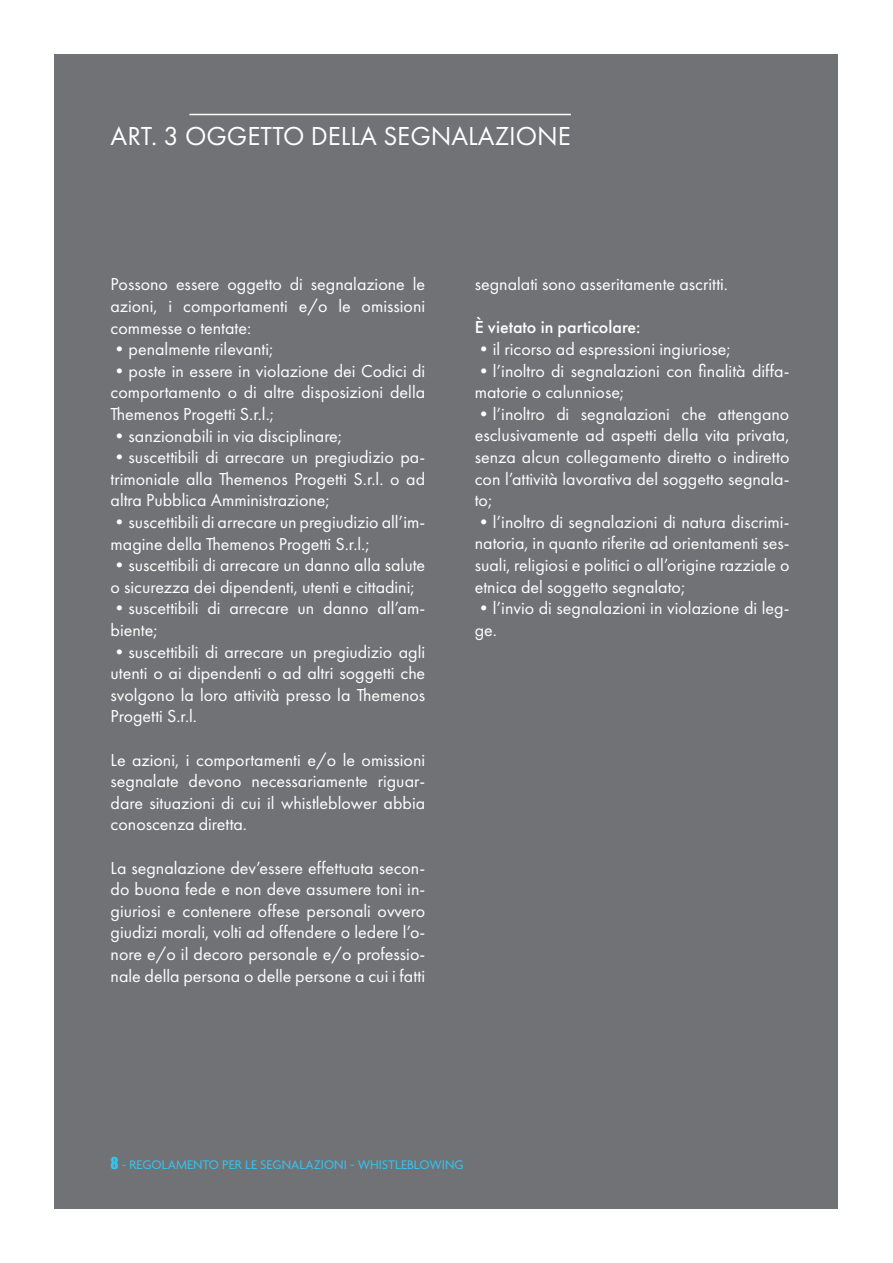
<style>
.page{position:relative;width:893px;height:1263px;background:#fff}
.page>*{position:absolute;margin:0;border:0;box-sizing:border-box;transform-origin:0 0}
.Stile_di_paragrafo_3{font:27px "Futura PT";color:#fff}
.t1{font:18px/21.6px "Futura PT";color:#fff;text-align:justify}
.t2{font:500 18px "Futura PT";color:#fff}
.t3{font:13.5px "Agenda";color:#33c5f3}
.s1{font-family:"Impact";font-size:15px}
</style>
<div class="page">
<div style="left:54px;top:54px;width:784px;height:1155px;background:#717275"></div>
<hr style="left:189px;top:114px;width:382px;height:1px;background:#fff">
<p class="Stile_di_paragrafo_3" style="left:111px;top:120px;width:462px">ART. 3 OGGETTO DELLA SEGNALAZIONE</p>
<p class="t1" style="left:111px;top:273px;width:316px">Possono essere oggetto di segnalazione le azioni, i comportamenti e/o le omissioni commesse o tentate:</p>
<p class="t1" style="left:111px;top:338px;width:164px">•penalmente rilevanti;</p>
<p class="t1" style="left:111px;top:360px;width:316px">•poste in essere in violazione dei Codici di comportamento o di altre disposizioni della Themenos Progetti S.r.l.;</p>
<p class="t1" style="left:111px;top:425px;width:233px">•sanzionabili in via disciplinare;</p>
<p class="t1" style="left:111px;top:446px;width:316px">•suscettibili di arrecare un pregiudizio pa&shy;trimoniale alla Themenos Progetti S.r.l. o ad altra Pubblica Amministrazione;</p>
<p class="t1" style="left:111px;top:511px;width:316px">•suscettibili di arrecare un pregiudizio all’im&shy;magine della Themenos Progetti S.r.l.;</p>
<p class="t1" style="left:111px;top:554px;width:316px">•suscettibili di arrecare un danno alla salute o sicurezza dei dipendenti, utenti e cittadini;</p>
<p class="t1" style="left:111px;top:597px;width:316px">•suscettibili di arrecare un danno all’am&shy;biente;</p>
<p class="t1" style="left:111px;top:641px;width:316px">•suscettibili di arrecare un pregiudizio agli utenti o ai dipendenti o ad altri soggetti che svolgono la loro attività presso la Themenos Progetti S.r.l.</p>
<p class="t1" style="left:111px;top:749px;width:316px">Le azioni, i comportamenti e/o le omissioni segnalate devono necessariamente riguar&shy;dare situazioni di cui il whistleblower abbia conoscenza diretta.</p>
<p class="t1" style="left:111px;top:857px;width:316px">La segnalazione dev’essere effettuata secon&shy;do buona fede e non deve assumere toni in&shy;giuriosi e contenere offese personali ovvero giudizi morali, volti ad offendere o ledere l’o&shy;nore e/o il decoro personale e/o professio&shy;nale della persona o delle persone a cui i fatti</p>
<p class="t1" style="left:475px;top:273px;width:255px">segnalati sono asseritamente ascritti.</p>
<p class="t2" style="left:475px;top:316px;width:167px">È vietato in particolare:</p>
<p class="t1" style="left:475px;top:338px;width:257px">•il ricorso ad espressioni ingiuriose;</p>
<p class="t1" style="left:475px;top:360px;width:316px">•l’inoltro di segnalazioni con finalità diffa&shy;matorie o calunniose;</p>
<p class="t1" style="left:475px;top:403px;width:316px">•l’inoltro di segnalazioni che attengano esclusivamente ad aspetti della vita privata, senza alcun collegamento diretto o indiretto con l’attività lavorativa del soggetto segnala&shy;to;</p>
<p class="t1" style="left:475px;top:511px;width:316px">•l’inoltro di segnalazioni di natura discrimi&shy;natoria, in quanto riferite ad orientamenti ses&shy;suali, religiosi e politici o all’origine razziale o etnica del soggetto segnalato;</p>
<p class="t1" style="left:475px;top:597px;width:316px">•l’invio di segnalazioni in violazione di leg&shy;ge.</p>
<p class="t3" style="left:111px;top:1157px;width:355px"><span class="s1">8</span> - REGOLAMENTO PER LE SEGNALAZIONI - WHISTLEBLOWING</p>
</div>
